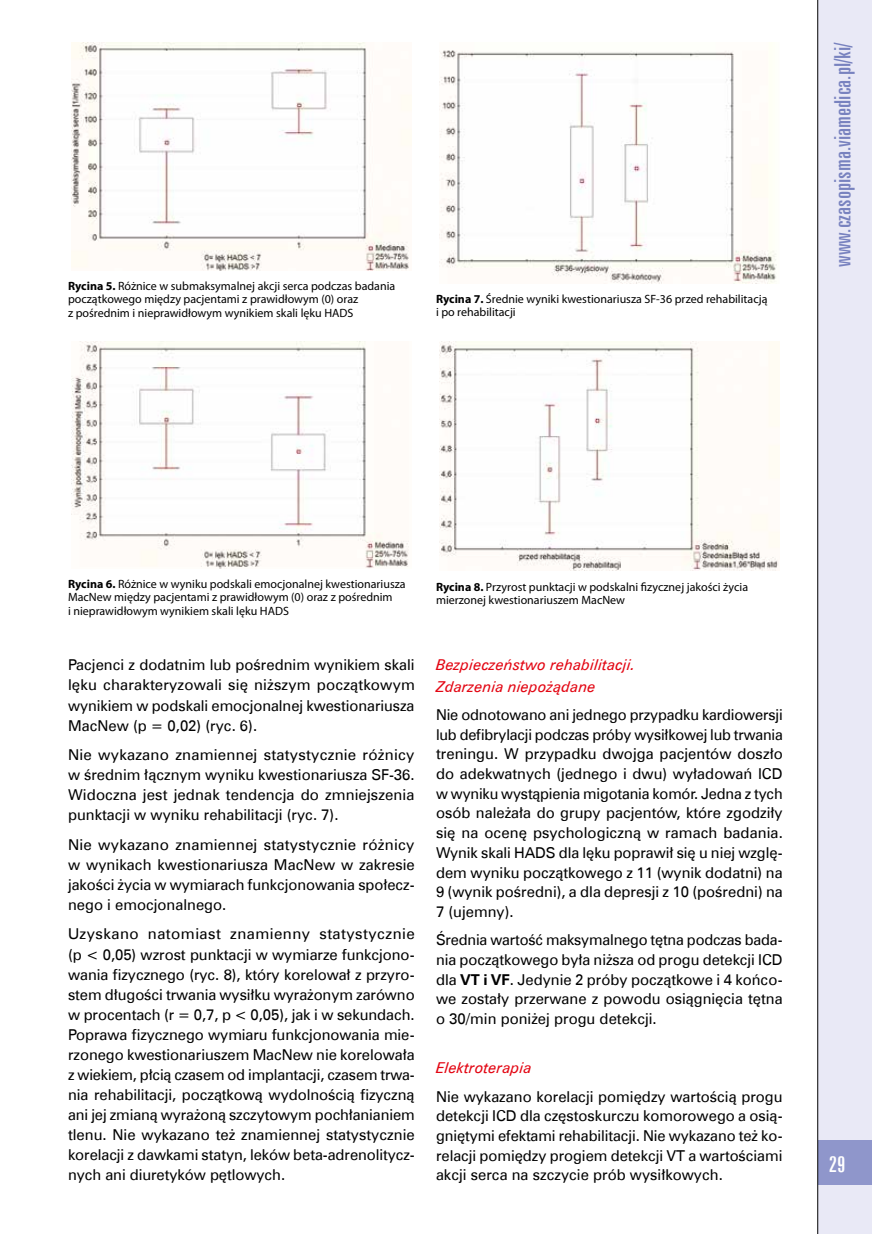
<style>
.page{position:relative;width:872px;height:1234px;background:#fff}
.page>*{position:absolute;margin:0;border:0;box-sizing:border-box;transform-origin:0 0}
.t1{font:22.5px "Zurich X Cn EU";color:#7882bf;scale:1.07 1}
.t2{font:22.5px "Zurich X Cn EU";color:#fff;scale:1.07 1}
.t3{font:15px/20.1px "Zurich EU";color:#000;text-align:justify}
.t4{font:italic 15px/21.1px "Zurich EU";color:#e30613}
.t5{font:12px/13.5px "Myriad Pro";color:#000}
.s1{font-weight:700}
</style>
<div class="page">
<div style="left:817px;top:0;width:55px;height:1233px;background:#e9e9f6"></div>
<div style="left:817px;top:1140px;width:55px;height:44px;background:#8f96cb"></div>
<hr style="left:817px;top:0;width:1px;height:1233px;background:#000">
<img style="left:71px;top:43px;width:340px;height:227px">
<img style="left:71px;top:341px;width:338px;height:227px">
<img style="left:439px;top:50px;width:338px;height:233px">
<img style="left:439px;top:341px;width:340px;height:230px">
<p class="t5" style="left:68px;top:279px;width:329px"><span class="s1">Rycina 5.</span> Różnice w submaksymalnej akcji serca podczas badania początkowego między pacjentami z prawidłowym (0) oraz<br>z pośrednim i nieprawidłowym wynikiem skali lęku HADS</p>
<p class="t5" style="left:436px;top:292px;width:333px"><span class="s1">Rycina 7.</span> Średnie wyniki kwestionariusza SF-36 przed rehabilitacją i po rehabilitacji</p>
<h1 class="t1" style="left:829px;top:267px;width:212px;rotate:-90deg">www.czasopisma.viamedica.pl/ki/</h1>
<p class="t5" style="left:68px;top:576px;width:339px"><span class="s1">Rycina 6.</span> Różnice w wyniku podskali emocjonalnej kwestionariusza<br>MacNew między pacjentami z prawidłowym (0) oraz z pośrednim<br>i nieprawidłowym wynikiem skali lęku HADS</p>
<p class="t3" style="left:68px;top:654px;width:348px">Pacjenci z dodatnim lub pośrednim wynikiem skali lęku charakteryzowali się niższym początkowym wynikiem w podskali emocjonalnej kwestionariusza MacNew (p = 0,02) (ryc. 6).</p>
<p class="t3" style="left:68px;top:744px;width:348px">Nie wykazano znamiennej statystycznie różnicy w średnim łącznym wyniku kwestionariusza SF-36.<br>Widoczna jest jednak tendencja do zmniejszenia punktacji w wyniku rehabilitacji (ryc. 7).</p>
<p class="t3" style="left:68px;top:834px;width:348px">Nie wykazano znamiennej statystycznie różnicy w wynikach kwestionariusza MacNew w zakresie jakości życia w wymiarach funkcjonowania społecz&shy;nego i emocjonalnego.</p>
<p class="t3" style="left:68px;top:923px;width:348px">Uzyskano natomiast znamienny statystycznie (p &lt; 0,05) wzrost punktacji w wymiarze funkcjono&shy;wania fizycznego (ryc. 8), który korelował z przyro&shy;stem długości trwania wysiłku wyrażonym zarówno w procentach (r = 0,7, p &lt; 0,05), jak i w sekundach.<br>Poprawa fizycznego wymiaru funkcjonowania mie&shy;rzonego kwestionariuszem MacNew nie korelowała z wiekiem, płcią czasem od implantacji, czasem trwa&shy;nia rehabilitacji, początkową wydolnością fizyczną ani jej zmianą wyrażoną szczytowym pochłanianiem tlenu. Nie wykazano też znamiennej statystycznie korelacji z dawkami statyn, leków beta-adrenolitycz&shy;nych ani diuretyków pętlowych.</p>
<p class="t5" style="left:436px;top:579px;width:314px"><span class="s1">Rycina 8.</span> Przyrost punktacji w podskalni fizycznej jakości życia mierzonej kwestionariuszem MacNew</p>
<p class="t4" style="left:436px;top:654px;width:201px">Bezpieczeństwo rehabilitacji.<br>Zdarzenia niepożądane</p>
<p class="t3" style="left:436px;top:704px;width:348px;line-height:19.6px">Nie odnotowano ani jednego przypadku kardiowersji lub defibrylacji podczas próby wysiłkowej lub trwania treningu. W przypadku dwojga pacjentów doszło do adekwatnych (jednego i dwu) wyładowań ICD w wyniku wystąpienia migotania komór. Jedna z tych osób należała do grupy pacjentów, które zgodziły się na ocenę psychologiczną w ramach badania.<br>Wynik skali HADS dla lęku poprawił się u niej wzglę&shy;dem wyniku początkowego z 11 (wynik dodatni) na 9 (wynik pośredni), a dla depresji z 10 (pośredni) na 7 (ujemny).</p>
<p class="t3" style="left:436px;top:929px;width:348px;line-height:19.6px">Średnia wartość maksymalnego tętna podczas bada&shy;nia początkowego była niższa od progu detekcji ICD dla <span class="s1">VT i VF</span>. Jedynie 2 próby początkowe i 4 końco&shy;we zostały przerwane z powodu osiągnięcia tętna o 30/min poniżej progu detekcji.</p>
<p class="t4" style="left:436px;top:1056px;width:97px">Elektroterapia</p>
<p class="t3" style="left:436px;top:1085px;width:348px;line-height:19.6px">Nie wykazano korelacji pomiędzy wartością progu detekcji ICD dla częstoskurczu komorowego a osią&shy;gniętymi efektami rehabilitacji. Nie wykazano też ko&shy;relacji pomiędzy progiem detekcji VT a wartościami akcji serca na szczycie prób wysiłkowych.</p>
<h1 class="t2" style="left:828px;top:1150px;width:17px">29</h1>
</div>
